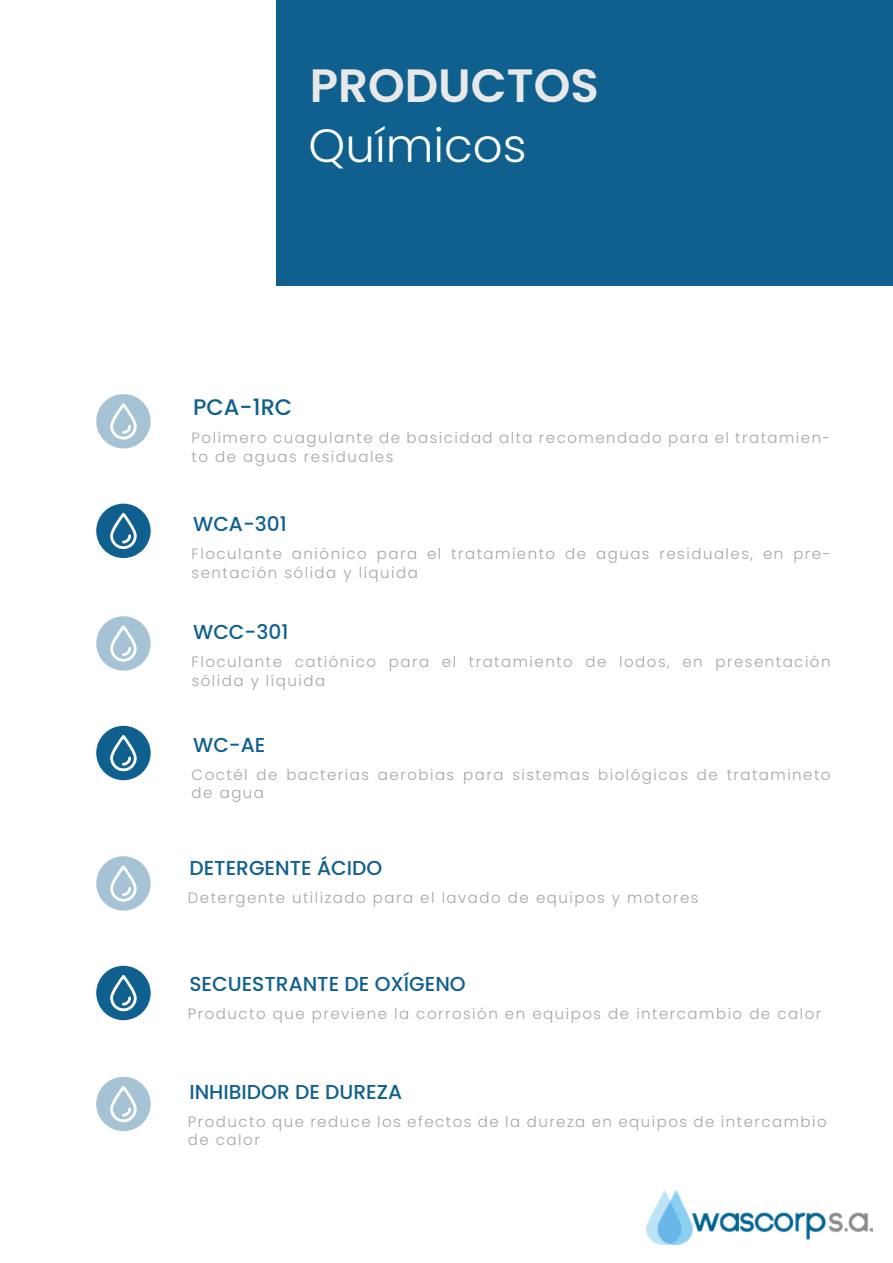
<style>
.page{position:relative;width:893px;height:1263px;background:#fff}
.page>*{position:absolute;margin:0;border:0;box-sizing:border-box;transform-origin:0 0}
.t1{font:600 46.65px "Poppins";color:#e8e8e8}
.t2{font:300 46.65px "Poppins";color:#fff}
.t3{font:500 22.5px "Poppins";color:#10608f}
.t4{font:500 20.25px "Poppins";color:#10608f}
.t5{font:300 15px/18.6px "Poppins";letter-spacing:.1em;color:#a3a5a8}
</style>
<div class="page">
<div style="left:277px;top:0;width:616px;height:286px;background:#10608f"></div>
<div style="left:96px;top:394px;width:55px;height:54px;background:#a5c3d4;border-radius:50%"></div>
<svg style="left:104px;top:403px;width:33px;height:42px"></svg>
<div style="left:96px;top:504px;width:55px;height:54px;background:#10608f;border-radius:50%"></div>
<svg style="left:110px;top:513px;width:27px;height:36px"></svg>
<svg style="left:96px;top:616px;width:55px;height:55px"></svg>
<svg style="left:104px;top:625px;width:33px;height:42px"></svg>
<div style="left:96px;top:726px;width:55px;height:54px;background:#10608f;border-radius:50%"></div>
<svg style="left:110px;top:735px;width:27px;height:36px"></svg>
<svg style="left:96px;top:856px;width:55px;height:55px"></svg>
<svg style="left:104px;top:865px;width:33px;height:42px"></svg>
<div style="left:96px;top:966px;width:55px;height:54px;background:#10608f;border-radius:50%"></div>
<svg style="left:110px;top:975px;width:27px;height:36px"></svg>
<div style="left:96px;top:1077px;width:55px;height:54px;background:#a5c3d4;border-radius:50%"></div>
<svg style="left:104px;top:1086px;width:33px;height:41px"></svg>
<img style="left:646px;top:1190px;width:226px;height:54px">
<h1 class="t1" style="left:310px;top:58px;width:291px">PRODUCTOS</h1>
<h1 class="t2" style="left:309px;top:118px;width:220px">Químicos</h1>
<h2 class="t3" style="left:193px;top:394px;width:101px">PCA-1RC</h2>
<p class="t5" style="left:192px;top:429px;width:640px">Polímero cuagulante de basicidad alta recomendado para el tratamien&shy;to de aguas residuales</p>
<h3 class="t4" style="left:193px;top:512px;width:95px">WCA-301</h3>
<p class="t5" style="left:192px;top:545px;width:640px">Floculante aniónico para el tratamiento de aguas residuales, en pre&shy;sentación sólida y líquida</p>
<h3 class="t4" style="left:193px;top:620px;width:97px">WCC-301</h3>
<p class="t5" style="left:192px;top:653px;width:640px">Floculante catiónico para el tratamiento de lodos, en presentación sólida y líquida</p>
<h3 class="t4" style="left:193px;top:733px;width:74px">WC-AE</h3>
<p class="t5" style="left:192px;top:765px;width:640px">Coctél de bacterias aerobias para sistemas biológicos de tratamineto de agua</p>
<h3 class="t4" style="left:189px;top:856px;width:194px">DETERGENTE ÁCIDO</h3>
<p class="t5" style="left:188px;top:889px;width:512px">Detergente utilizado para el lavado de equipos y motores</p>
<h3 class="t4" style="left:189px;top:972px;width:278px">SECUESTRANTE DE OXÍGENO</h3>
<p class="t5" style="left:188px;top:1004px;width:635px">Producto que previene la corrosión en equipos de intercambio de calor</p>
<h3 class="t4" style="left:189px;top:1080px;width:214px">INHIBIDOR DE DUREZA</h3>
<p class="t5" style="left:188px;top:1112px;width:640px">Producto que reduce los efectos de la dureza en equipos de intercambio de calor</p>
</div>
